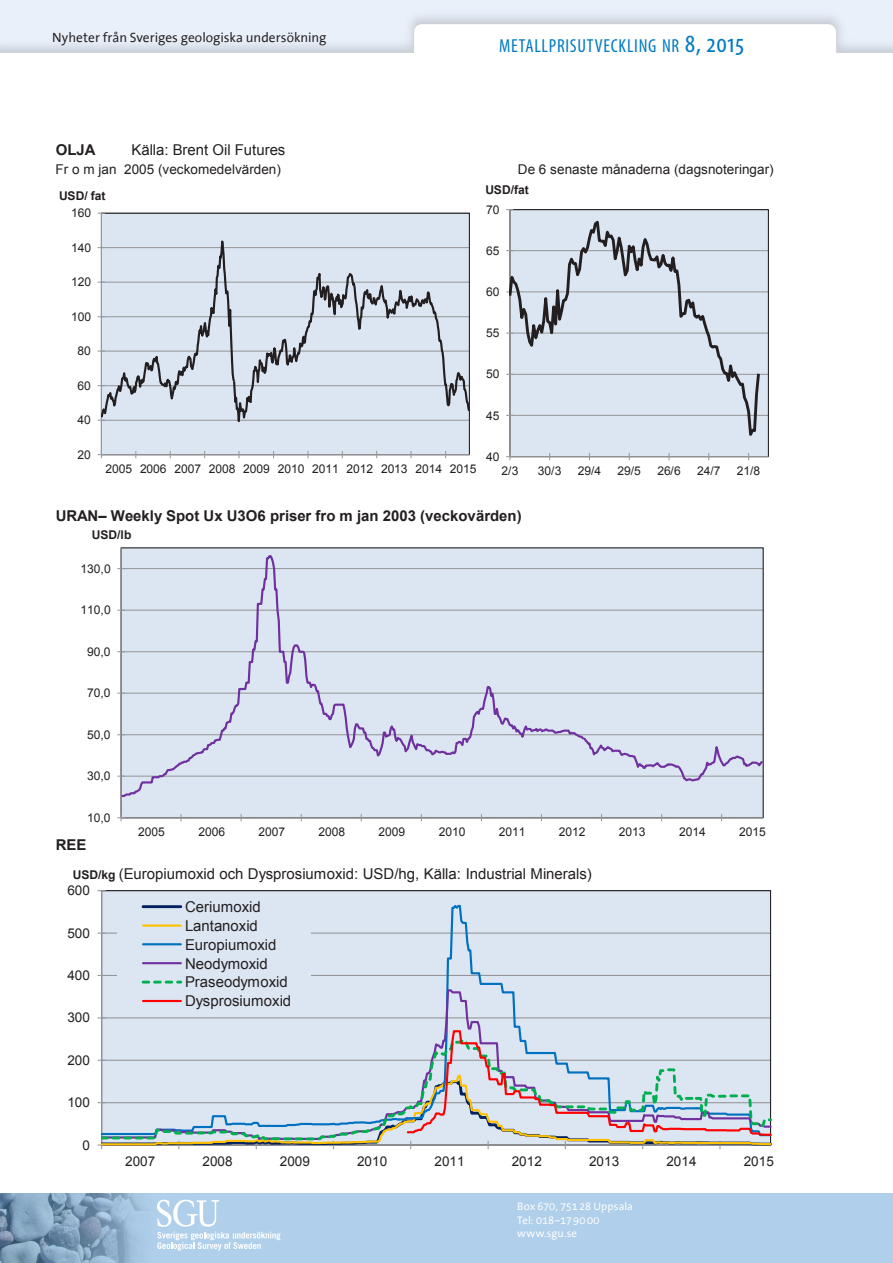
<style>
.page{position:relative;width:893px;height:1263px;background:#fff}
.page>*{position:absolute;margin:0;border:0;box-sizing:border-box;transform-origin:0 0}
.t1{font:condensed 18.9px "Myriad Pro";letter-spacing:.04em;color:#007ac2}
.t2{font:15px/18.9px "Arial";color:#231f20}
.t3{font:700 15px "Arial";color:#231f20}
.t4{font:13.5px "Arial";letter-spacing:.005em;color:#231f20}
.t5{font:13.5px "The Sans Office";color:#231f20}
.t6{font:12px "Arial";letter-spacing:-.005em;color:#231f20}
.t7{font:700 12px "Arial";letter-spacing:-.005em;color:#231f20}
.t8{font:11.1px/13.2px "The Sans Office";letter-spacing:.005em;color:#fff}
.s1{font-size:27px}
.s2{font-weight:700;font-size:12px}
</style>
<div class="page">
<svg style="left:0;top:1193px;width:893px;height:70px;background:#a8c7e2"></svg>
<svg style="left:157px;top:1199px;width:124px;height:52px;background:#bed7ed"></svg>
<div style="left:121px;top:548px;width:642px;height:270px;background:#dce6f2"></div>
<hr style="left:121px;top:651px;width:642px;height:1px;background:#989a9d">
<hr style="left:121px;top:610px;width:642px;height:1px;background:#989a9d">
<hr style="left:121px;top:568px;width:642px;height:1px;background:#989a9d">
<hr style="left:121px;top:548px;width:1px;height:270px;background:#989a9d">
<hr style="left:121px;top:817px;width:642px;height:1px;background:#989a9d">
<svg style="left:117px;top:814px;width:8px;height:7px"></svg>
<svg style="left:180px;top:814px;width:2px;height:7px"></svg>
<svg style="left:121px;top:554px;width:234px;height:244px"></svg>
<svg style="left:350px;top:685px;width:414px;height:98px"></svg>
<div style="left:510px;top:210px;width:259px;height:247px;background:#dce6f2"></div>
<hr style="left:510px;top:415px;width:258px;height:1px;background:#989a9d">
<hr style="left:510px;top:374px;width:258px;height:1px;background:#989a9d">
<hr style="left:510px;top:333px;width:258px;height:1px;background:#989a9d">
<hr style="left:510px;top:291px;width:258px;height:1px;background:#989a9d">
<hr style="left:510px;top:250px;width:258px;height:1px;background:#989a9d">
<hr style="left:509px;top:210px;width:1px;height:247px;background:#989a9d">
<hr style="left:510px;top:456px;width:258px;height:1px;background:#989a9d">
<svg style="left:506px;top:453px;width:7px;height:7px"></svg>
<svg style="left:668px;top:453px;width:2px;height:7px"></svg>
<svg style="left:510px;top:217px;width:252px;height:229px"></svg>
<svg style="left:98px;top:213px;width:372px;height:245px;background:#d1dae5"></svg>
<div style="left:102px;top:891px;width:669px;height:254px;background:#dce6f2"></div>
<hr style="left:102px;top:932px;width:668px;height:2px;background:#939598">
<hr style="left:101px;top:891px;width:1px;height:254px;background:#989a9d">
<svg style="left:97px;top:932px;width:9px;height:2px"></svg>
<svg style="left:397px;top:904px;width:301px;height:71px"></svg>
<div style="left:118px;top:897px;width:193px;height:113px;background:#dce6f2"></div>
<hr style="left:143px;top:905px;width:38px;height:3px;background:#002060">
<hr style="left:143px;top:924px;width:38px;height:3px;background:#ffc000">
<hr style="left:143px;top:943px;width:38px;height:2px;background:#0070c0">
<hr style="left:143px;top:962px;width:38px;height:2px;background:#7030a0">
<svg style="left:97px;top:975px;width:675px;height:174px"></svg>
<hr style="left:143px;top:1000px;width:38px;height:2px;background:#f00">
<p class="t5" style="left:52px;top:31px;width:276px">Nyheter från Sveriges geologiska undersökning</p>
<h1 class="t1" style="left:499px;top:34px;width:246px">METALLPRISUTVECKLING NR <span class="s1">8, 2015</span></h1>
<p class="t3" style="left:56px;top:140px;width:41px">OLJA</p>
<p class="t2" style="left:131px;top:141px;width:155px">Källa: Brent Oil Futures</p>
<p class="t4" style="left:56px;top:160px;width:227px">Fr o m jan 2005 (veckomedelvärden)</p>
<p class="t4" style="left:518px;top:160px;width:257px">De 6 senaste månaderna (dagsnoteringar)</p>
<p class="t7" style="left:59px;top:188px;width:48px">USD/ fat</p>
<p class="t6" style="left:71px;top:205px;width:22px">160</p>
<p class="t6" style="left:71px;top:240px;width:22px">140</p>
<p class="t6" style="left:71px;top:274px;width:22px">120</p>
<p class="t6" style="left:71px;top:309px;width:22px">100</p>
<p class="t6" style="left:78px;top:343px;width:15px">80</p>
<p class="t6" style="left:78px;top:378px;width:15px">60</p>
<p class="t6" style="left:78px;top:412px;width:15px">40</p>
<p class="t7" style="left:485px;top:181px;width:45px">USD/fat</p>
<p class="t6" style="left:486px;top:202px;width:15px">70</p>
<p class="t6" style="left:486px;top:243px;width:15px">65</p>
<p class="t6" style="left:486px;top:284px;width:15px">60</p>
<p class="t6" style="left:486px;top:325px;width:15px">55</p>
<p class="t6" style="left:486px;top:366px;width:15px">50</p>
<p class="t6" style="left:486px;top:407px;width:15px">45</p>
<p class="t6" style="left:78px;top:447px;width:15px">20</p>
<p class="t6" style="left:106px;top:461px;width:372px">2005 2006 2007 2008 2009 2010 2011 2012 2013 2014 2015</p>
<p class="t6" style="left:486px;top:449px;width:15px">40</p>
<p class="t6" style="left:502px;top:463px;width:18px">2/3</p>
<p class="t6" style="left:538px;top:463px;width:25px">30/3</p>
<p class="t6" style="left:578px;top:463px;width:25px">29/4</p>
<p class="t6" style="left:617px;top:463px;width:25px">29/5</p>
<p class="t6" style="left:657px;top:463px;width:25px">26/6</p>
<p class="t6" style="left:697px;top:463px;width:25px">24/7</p>
<p class="t6" style="left:737px;top:463px;width:25px">21/8</p>
<p class="t3" style="left:56px;top:505px;width:467px">URAN‒ Weekly Spot Ux U3O6 priser fro m jan 2003 (veckovärden)</p>
<p class="t7" style="left:92px;top:527px;width:41px">USD/lb</p>
<p class="t6" style="left:81px;top:561px;width:32px">130,0</p>
<p class="t6" style="left:81px;top:602px;width:32px">110,0</p>
<p class="t6" style="left:87px;top:644px;width:25px">90,0</p>
<p class="t6" style="left:87px;top:685px;width:25px">70,0</p>
<p class="t6" style="left:87px;top:727px;width:25px">50,0</p>
<p class="t6" style="left:87px;top:768px;width:25px">30,0</p>
<p class="t6" style="left:87px;top:810px;width:25px">10,0</p>
<p class="t3" style="left:56px;top:835px;width:32px">REE</p>
<p class="t6" style="left:138px;top:824px;width:28px">2005</p>
<p class="t6" style="left:198px;top:824px;width:28px">2006</p>
<p class="t6" style="left:258px;top:824px;width:28px">2007</p>
<p class="t6" style="left:319px;top:824px;width:28px">2008</p>
<p class="t6" style="left:379px;top:824px;width:28px">2009</p>
<p class="t6" style="left:439px;top:824px;width:28px">2010</p>
<p class="t6" style="left:499px;top:824px;width:28px">2011</p>
<p class="t6" style="left:559px;top:824px;width:28px">2012</p>
<p class="t6" style="left:619px;top:824px;width:28px">2013</p>
<p class="t6" style="left:679px;top:824px;width:28px">2014</p>
<p class="t6" style="left:739px;top:824px;width:28px">2015</p>
<p class="t2" style="left:73px;top:864px;width:521px"><span class="s2">USD/kg</span> (Europiumoxid och Dysprosiumoxid: USD/hg, Källa: Industrial Minerals)</p>
<p class="t4" style="left:67px;top:882px;width:24px">600</p>
<p class="t4" style="left:67px;top:924px;width:24px">500</p>
<p class="t4" style="left:67px;top:966px;width:24px">400</p>
<p class="t4" style="left:67px;top:1009px;width:24px">300</p>
<p class="t4" style="left:67px;top:1051px;width:24px">200</p>
<p class="t4" style="left:67px;top:1094px;width:24px">100</p>
<p class="t4" style="left:83px;top:1136px;width:9px">0</p>
<p class="t2" style="left:185px;top:897px;width:108px">Ceriumoxid<br>Lantanoxid<br>Europiumoxid<br>Neodymoxid<br>Praseodymoxid<br>Dysprosiumoxid</p>
<p class="t4" style="left:125px;top:1152px;width:32px">2007</p>
<p class="t4" style="left:202px;top:1152px;width:32px">2008</p>
<p class="t4" style="left:280px;top:1152px;width:32px">2009</p>
<p class="t4" style="left:357px;top:1152px;width:32px">2010</p>
<p class="t4" style="left:434px;top:1152px;width:32px">2011</p>
<p class="t4" style="left:512px;top:1152px;width:32px">2012</p>
<p class="t4" style="left:589px;top:1152px;width:32px">2013</p>
<p class="t4" style="left:666px;top:1152px;width:32px">2014</p>
<p class="t4" style="left:744px;top:1152px;width:32px">2015</p>
<p class="t8" style="left:517px;top:1200px;width:117px">Box 670, 75128 Uppsala<br>Tel: 018–179000 www.sgu.se</p>
</div>
